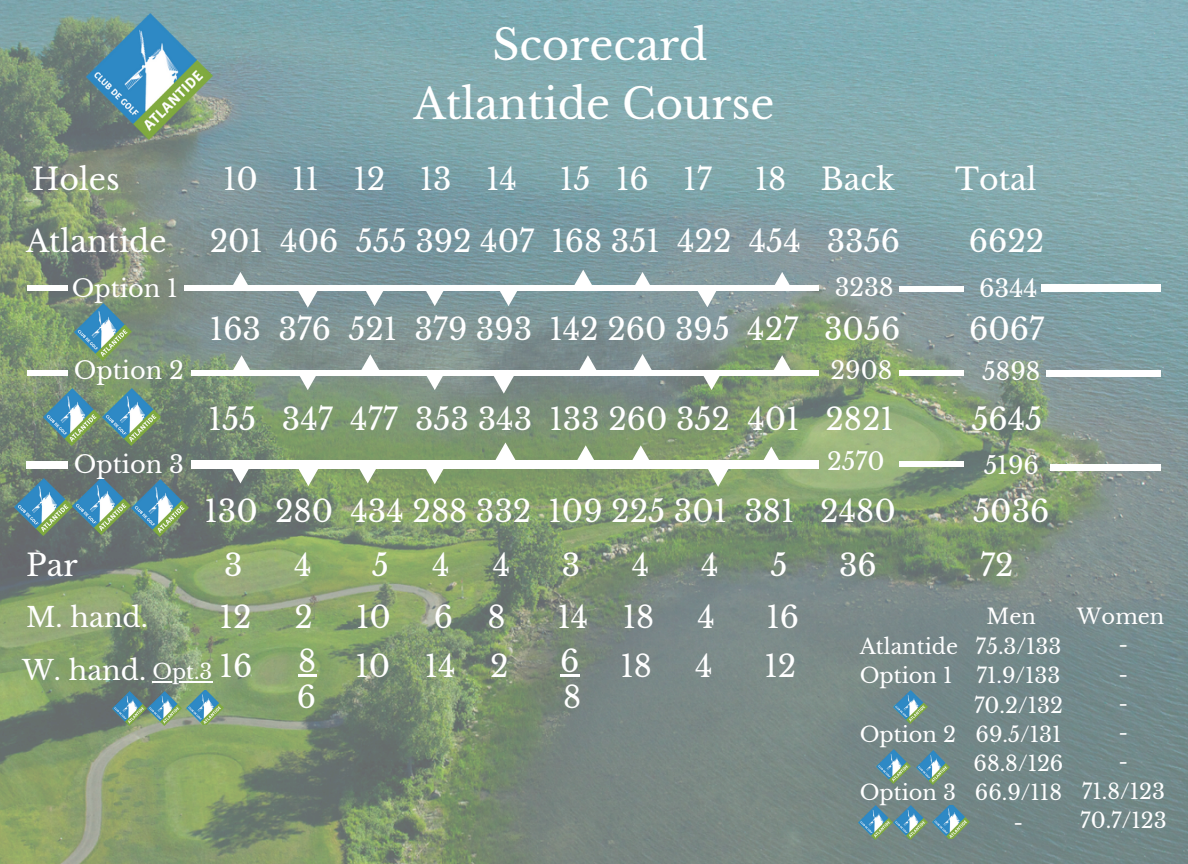
<style>
.page{position:relative;width:1188px;height:864px;background:#fff}
.page>*{position:absolute;margin:0;border:0;box-sizing:border-box;transform-origin:0 0}
.t1{font:42px/58.5px "Libre Baskerville";color:#fff;text-align:center}
.t2{font:30px "Libre Baskerville";color:#fff}
.t3{font:27px "Libre Baskerville";color:#fff}
.t4{font:24px "Libre Baskerville";color:#fff}
.t5{font:21px "Libre Baskerville";color:#fff}
.t6{font:20.85px "Libre Baskerville";color:#fff}
</style>
<div class="page">
<img style="left:0;top:0;width:1188px;height:864px">
<img style="left:86px;top:13px;width:126px;height:126px">
<img style="left:74px;top:303px;width:57px;height:58px">
<img style="left:43px;top:389px;width:58px;height:57px">
<img style="left:103px;top:389px;width:57px;height:57px">
<img style="left:15px;top:477px;width:115px;height:59px">
<img style="left:131px;top:480px;width:58px;height:57px">
<div style="left:27px;top:285px;width:41px;height:6px;background:#fff"></div>
<div style="left:184px;top:285px;width:634px;height:6px;background:#fff"></div>
<div style="left:27px;top:370px;width:41px;height:6px;background:#fff"></div>
<div style="left:191px;top:370px;width:627px;height:6px;background:#fff"></div>
<div style="left:27px;top:462px;width:41px;height:7px;background:#fff"></div>
<div style="left:191px;top:460px;width:627px;height:9px;background:#fff"></div>
<hr style="left:152px;top:681px;width:60px;height:2px;background:#fff">
<svg style="left:297px;top:291px;width:22px;height:17px"></svg>
<svg style="left:498px;top:291px;width:21px;height:15px"></svg>
<svg style="left:424px;top:291px;width:22px;height:15px"></svg>
<svg style="left:364px;top:291px;width:21px;height:15px"></svg>
<svg style="left:230px;top:272px;width:21px;height:13px"></svg>
<svg style="left:572px;top:270px;width:22px;height:15px"></svg>
<svg style="left:632px;top:272px;width:21px;height:13px"></svg>
<svg style="left:696px;top:291px;width:22px;height:16px"></svg>
<svg style="left:771px;top:272px;width:22px;height:13px"></svg>
<div style="left:1041px;top:284px;width:120px;height:8px;background:#fff"></div>
<svg style="left:577px;top:355px;width:22px;height:15px"></svg>
<svg style="left:231px;top:355px;width:21px;height:15px"></svg>
<svg style="left:359px;top:354px;width:22px;height:16px"></svg>
<svg style="left:632px;top:354px;width:21px;height:16px"></svg>
<svg style="left:771px;top:355px;width:22px;height:15px"></svg>
<svg style="left:701px;top:376px;width:21px;height:14px"></svg>
<div style="left:1046px;top:370px;width:115px;height:6px;background:#fff"></div>
<svg style="left:760px;top:447px;width:22px;height:13px"></svg>
<svg style="left:630px;top:445px;width:22px;height:15px"></svg>
<svg style="left:495px;top:443px;width:21px;height:17px"></svg>
<svg style="left:575px;top:445px;width:22px;height:15px"></svg>
<svg style="left:707px;top:469px;width:22px;height:18px"></svg>
<svg style="left:424px;top:469px;width:22px;height:15px"></svg>
<svg style="left:357px;top:469px;width:22px;height:14px"></svg>
<svg style="left:297px;top:469px;width:22px;height:17px"></svg>
<svg style="left:230px;top:469px;width:21px;height:14px"></svg>
<div style="left:1050px;top:464px;width:111px;height:6px;background:#fff"></div>
<div style="left:899px;top:286px;width:64px;height:6px;background:#fff"></div>
<svg style="left:424px;top:376px;width:22px;height:14px"></svg>
<svg style="left:493px;top:376px;width:22px;height:18px"></svg>
<svg style="left:297px;top:376px;width:22px;height:14px"></svg>
<div style="left:899px;top:370px;width:64px;height:6px;background:#fff"></div>
<div style="left:899px;top:461px;width:64px;height:6px;background:#fff"></div>
<svg style="left:298px;top:675px;width:19px;height:2px"></svg>
<hr style="left:560px;top:675px;width:20px;height:2px;background:#fff">
<img style="left:894px;top:690px;width:33px;height:34px">
<img style="left:933px;top:805px;width:37px;height:34px">
<img style="left:859px;top:806px;width:68px;height:34px">
<img style="left:916px;top:750px;width:34px;height:34px">
<img style="left:877px;top:749px;width:34px;height:34px">
<img style="left:187px;top:691px;width:37px;height:34px">
<img style="left:113px;top:692px;width:68px;height:34px">
<h4 class="t1" style="left:413px;top:16px;width:363px">Scorecard<br>Atlantide Course</h4>
<h4 class="t2" style="left:32px;top:161px;width:89px">Holes</h4>
<h4 class="t2" style="left:223px;top:161px;width:295px">10 11 12 13 14</h4>
<h4 class="t2" style="left:560px;top:161px;width:153px">15 16 17</h4>
<h4 class="t2" style="left:755px;top:161px;width:142px">18 Back</h4>
<h4 class="t2" style="left:955px;top:161px;width:83px">Total</h4>
<p class="t2" style="left:26px;top:223px;width:142px">Atlantide</p>
<p class="t2" style="left:210px;top:223px;width:692px">201 406 555 392 407 168 351 422 454 3356</p>
<p class="t2" style="left:969px;top:223px;width:77px">6622</p>
<p class="t4" style="left:835px;top:273px;width:60px">3238</p>
<h4 class="t2" style="left:210px;top:311px;width:692px">163 376 521 379 393 142 260 395 427 3056</h4>
<h4 class="t2" style="left:969px;top:311px;width:77px">6067</h4>
<h4 class="t4" style="left:72px;top:274px;width:108px">Option 1</h4>
<p class="t4" style="left:979px;top:274px;width:60px">6344</p>
<h4 class="t4" style="left:74px;top:356px;width:112px">Option 2</h4>
<p class="t4" style="left:74px;top:450px;width:112px">Option 3</p>
<h2 class="t4" style="left:830px;top:355px;width:63px">2908</h2>
<h2 class="t4" style="left:982px;top:357px;width:60px">5898</h2>
<p class="t2" style="left:209px;top:401px;width:687px">155 347 477 353 343 133 260 352 401 2821</p>
<p class="t2" style="left:971px;top:401px;width:72px">5645</p>
<h2 class="t4" style="left:827px;top:447px;width:59px">2570</h2>
<h4 class="t4" style="left:984px;top:451px;width:57px">5196</h4>
<h2 class="t2" style="left:205px;top:493px;width:693px">130 280 434 288 332 109 225 301 381 2480</h2>
<h2 class="t2" style="left:973px;top:493px;width:78px">5036</h2>
<p class="t2" style="left:26px;top:547px;width:53px">Par</p>
<p class="t2" style="left:224px;top:547px;width:20px">3</p>
<p class="t2" style="left:294px;top:547px;width:19px">4</p>
<p class="t2" style="left:372px;top:547px;width:19px">5</p>
<p class="t2" style="left:432px;top:547px;width:19px">4</p>
<p class="t2" style="left:493px;top:547px;width:19px">4</p>
<p class="t2" style="left:562px;top:547px;width:20px">3</p>
<p class="t2" style="left:632px;top:547px;width:19px">4</p>
<p class="t2" style="left:701px;top:547px;width:19px">4</p>
<p class="t2" style="left:770px;top:547px;width:19px">5</p>
<p class="t2" style="left:839px;top:547px;width:39px">36</p>
<p class="t2" style="left:980px;top:547px;width:35px">72</p>
<p class="t2" style="left:220px;top:599px;width:33px">12</p>
<p class="t2" style="left:295px;top:599px;width:20px">2</p>
<p class="t2" style="left:356px;top:599px;width:36px">10</p>
<p class="t2" style="left:434px;top:599px;width:73px">6 8</p>
<p class="t2" style="left:557px;top:599px;width:98px">14 18</p>
<p class="t2" style="left:697px;top:599px;width:19px">4</p>
<p class="t2" style="left:767px;top:599px;width:34px">16</p>
<h3 class="t2" style="left:220px;top:648px;width:34px">16</h3>
<p class="t2" style="left:298px;top:643px;width:20px">8</p>
<h3 class="t2" style="left:356px;top:648px;width:155px">10 14 2</h3>
<h3 class="t2" style="left:621px;top:648px;width:33px">18</h3>
<h3 class="t2" style="left:695px;top:648px;width:19px">4</h3>
<h3 class="t2" style="left:764px;top:648px;width:33px">12</h3>
<p class="t2" style="left:297px;top:679px;width:21px">6</p>
<p class="t3" style="left:26px;top:601px;width:123px">M. hand.</p>
<h4 class="t3" style="left:22px;top:654px;width:126px">W. hand.</h4>
<h2 class="t6" style="left:152px;top:659px;width:62px">Opt.3</h2>
<p class="t5" style="left:987px;top:604px;width:51px">Men</p>
<h2 class="t5" style="left:1077px;top:604px;width:89px">Women</h2>
<p class="t5" style="left:860px;top:634px;width:100px">Atlantide</p>
<p class="t5" style="left:860px;top:663px;width:94px">Option 1</p>
<p class="t5" style="left:860px;top:722px;width:98px">Option 2</p>
<p class="t5" style="left:860px;top:780px;width:98px">Option 3</p>
<p class="t5" style="left:976px;top:634px;width:87px">75.3/133</p>
<p class="t5" style="left:977px;top:663px;width:85px">71.9/133</p>
<p class="t5" style="left:974px;top:692px;width:90px">70.2/132</p>
<p class="t5" style="left:976px;top:722px;width:87px">69.5/131</p>
<p class="t5" style="left:974px;top:751px;width:91px">68.8/126</p>
<p class="t5" style="left:975px;top:780px;width:89px">66.9/118</p>
<p class="t5" style="left:1014px;top:809px;width:11px">-</p>
<p class="t5" style="left:1119px;top:632px;width:11px">-</p>
<p class="t5" style="left:1119px;top:661px;width:11px">-</p>
<p class="t5" style="left:1119px;top:690px;width:11px">-</p>
<p class="t5" style="left:1119px;top:720px;width:11px">-</p>
<p class="t5" style="left:1119px;top:749px;width:11px">-</p>
<p class="t5" style="left:1082px;top:778px;width:85px">71.8/123</p>
<p class="t5" style="left:1080px;top:807px;width:88px">70.7/123</p>
<p class="t2" style="left:560px;top:643px;width:21px">6</p>
<p class="t2" style="left:563px;top:679px;width:20px">8</p>
</div>
